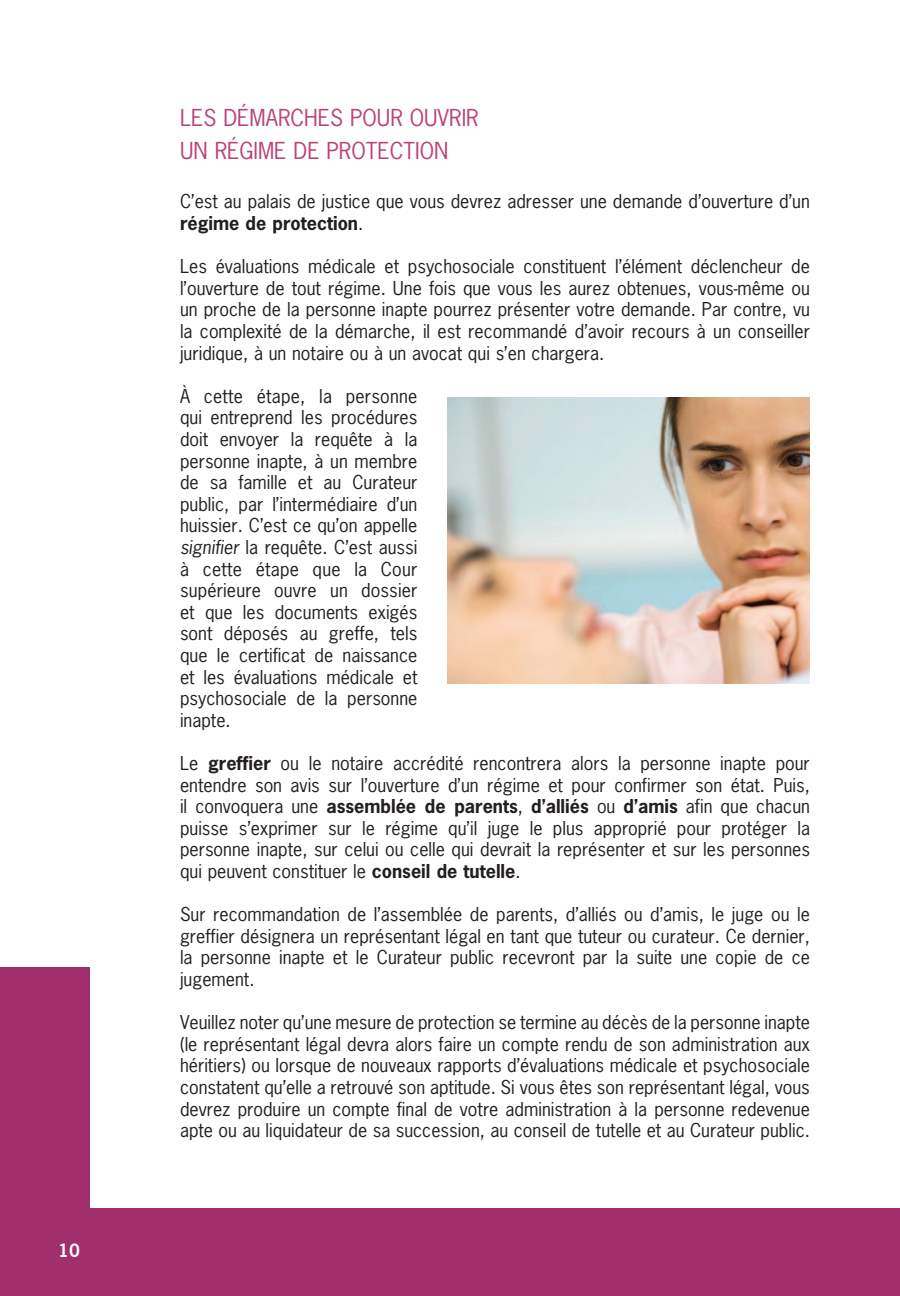
<style>
.page{position:relative;width:900px;height:1296px;background:#fff}
.page>*{position:absolute;margin:0;border:0;box-sizing:border-box;transform-origin:0 0}
.t1{font:22px/33.2px "News Gothic";color:#bb417b}
.t2{font:18px/21.6px "News Gothic";color:#231f20;text-align:justify}
.t3{font:700 18px "News Gothic BT";color:#fff}
.s1{font-weight:700}
.s2{font-style:italic}
</style>
<div class="page">
<div style="left:0;top:967px;width:900px;height:329px;background:#a12f6b"></div>
<div style="left:90px;top:562px;width:810px;height:646px;background:#fff"></div>
<img style="left:447px;top:398px;width:363px;height:286px">
<p class="t3" style="left:58px;top:1240px;width:23px">10</p>
<h1 class="t1" style="left:180px;top:101px;width:300px">LES DÉMARCHES POUR OUVRIR<br>UN RÉGIME DE PROTECTION</h1>
<p class="t2" style="left:180px;top:191px;width:631px">C’est au palais de justice que vous devrez adresser une demande d’ouverture d’un <span class="s1">régime de protection</span> .</p>
<p class="t2" style="left:180px;top:256px;width:632px">Les évaluations médicale et psychosociale constituent l’élément déclencheur de l’ouverture de tout régime . Une fois que vous les aurez obtenues, vous-même ou un proche de la personne inapte pourrez présenter votre demande . Par contre, vu la complexité de la démarche, il est recommandé d’avoir recours à un conseiller juridique, à un notaire ou à un avocat qui s’en chargera .</p>
<p class="t2" style="left:180px;top:385px;width:239px">À cette étape, la personne qui entreprend les procédures doit envoyer la requête à la personne inapte, à un membre de sa famille et au Curateur public, par l’intermédiaire d’un huissier . C’est ce qu’on appelle <span class="s2">signifier</span> la requête . C’est aussi à cette étape que la Cour supérieure ouvre un dossier et que les documents exigés sont déposés au greffe, tels que le certificat de naissance et les évaluations médicale et psychosociale de la personne inapte .</p>
<p class="t2" style="left:180px;top:752px;width:632px">Le <span class="s1">greffier</span> ou le notaire accrédité rencontrera alors la personne inapte pour entendre son avis sur l’ouverture d’un régime et pour confirmer son état . Puis, il convoquera une <span class="s1">assemblée de parents</span>, <span class="s1">d’alliés</span> ou <span class="s1">d’amis</span> afin que chacun puisse s’exprimer sur le régime qu’il juge le plus approprié pour protéger la personne inapte, sur celui ou celle qui devrait la représenter et sur les personnes qui peuvent constituer le <span class="s1">conseil de tutelle</span> .</p>
<p class="t2" style="left:180px;top:904px;width:632px">Sur recommandation de l’assemblée de parents, d’alliés ou d’amis, le juge ou le greffier désignera un représentant légal en tant que tuteur ou curateur . Ce dernier, la personne inapte et le Curateur public recevront par la suite une copie de ce jugement .</p>
<p class="t2" style="left:180px;top:1012px;width:632px">Veuillez noter qu’une mesure de protection se termine au décès de la personne inapte (le représentant légal devra alors faire un compte rendu de son administration aux héritiers) ou lorsque de nouveaux rapports d’évaluations médicale et psychosociale constatent qu’elle a retrouvé son aptitude . Si vous êtes son représentant légal, vous devrez produire un compte final de votre administration à la personne redevenue apte ou au liquidateur de sa succession, au conseil de tutelle et au Curateur public .</p>
</div>
